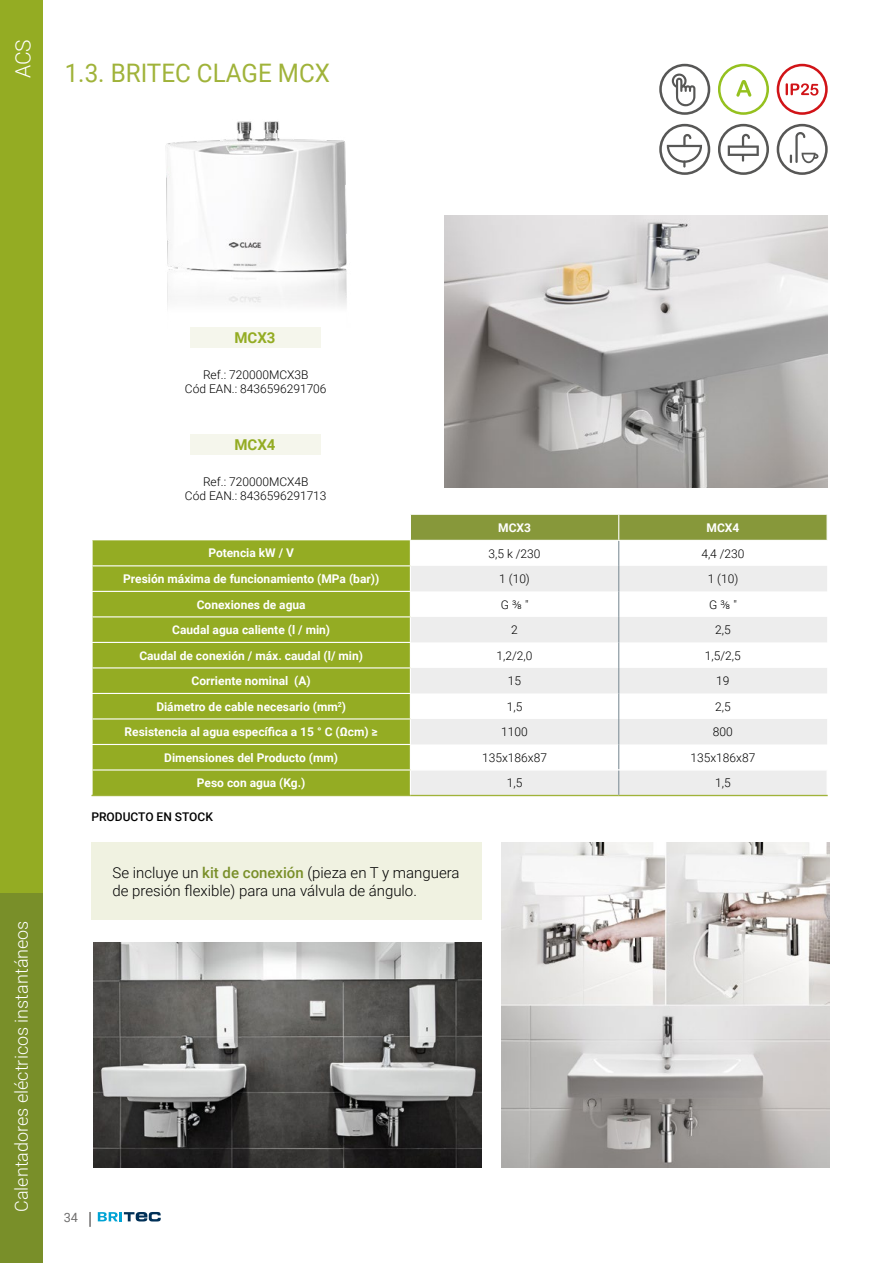
<style>
.page{position:relative;width:893px;height:1263px;background:#fff}
.page>*{position:absolute;margin:0;border:0;box-sizing:border-box;transform-origin:0 0}
.t1{font:25.5px "Roboto";color:#a0b33a;scale:.95 1}
.t2{font:300 21px "Roboto";color:#fff}
.t3{font:300 18px "Roboto";color:#fff}
.t4{font:300 15px/18px "Roboto";color:#000}
.t5{font:700 15px "Roboto";color:#94ac23}
.t6{font:12.75px "Roboto";color:#706f6f}
.t7{font:700 12px "Roboto";color:#fff}
.t8{font:300 12px/14.4px "Roboto";color:#000;text-align:center}
.t9{font:500 12px "Roboto";color:#000}
.s1{font-weight:500;color:#798f29}
</style>
<div class="page">
<div style="left:0;top:0;width:43px;height:893px;background:#94ac23"></div>
<div style="left:0;top:893px;width:43px;height:370px;background:#798f29"></div>
<svg style="left:89px;top:1212px;width:2px;height:15px"></svg>
<svg style="left:98px;top:1212px;width:63px;height:9px"></svg>
<div style="left:93px;top:540px;width:317px;height:255px;background:#94ac23"></div>
<hr style="left:91px;top:565px;width:320px;height:1px;background:#fff">
<hr style="left:91px;top:591px;width:320px;height:1px;background:#fff">
<hr style="left:91px;top:616px;width:320px;height:1px;background:#fff">
<hr style="left:91px;top:642px;width:320px;height:1px;background:#fff">
<hr style="left:91px;top:667px;width:320px;height:1px;background:#fff">
<hr style="left:91px;top:693px;width:320px;height:1px;background:#fff">
<hr style="left:91px;top:718px;width:320px;height:1px;background:#fff">
<hr style="left:91px;top:744px;width:320px;height:1px;background:#fff">
<hr style="left:91px;top:769px;width:319px;height:1px;background:#fff">
<hr style="left:91px;top:795px;width:319px;height:1px;background:#a0b33a">
<hr style="left:410px;top:795px;width:209px;height:1px;background:#a0b33a">
<hr style="left:619px;top:795px;width:209px;height:1px;background:#a0b33a">
<svg style="left:410px;top:515px;width:418px;height:280px"></svg>
<hr style="left:619px;top:540px;width:209px;height:1px;background:#fff">
<img style="left:165px;top:121px;width:182px;height:208px">
<img style="left:93px;top:942px;width:389px;height:225px">
<img style="left:502px;top:843px;width:327px;height:324px">
<div style="left:191px;top:327px;width:130px;height:21px;background:#f5f6ec"></div>
<div style="left:191px;top:434px;width:130px;height:21px;background:#f5f6ec"></div>
<img style="left:445px;top:216px;width:383px;height:272px">
<svg style="left:777px;top:64px;width:51px;height:51px"></svg>
<svg style="left:718px;top:64px;width:51px;height:51px"></svg>
<svg style="left:659px;top:124px;width:51px;height:51px"></svg>
<svg style="left:718px;top:124px;width:51px;height:51px"></svg>
<svg style="left:777px;top:124px;width:51px;height:51px"></svg>
<div style="left:91px;top:843px;width:391px;height:77px;background:#f0f2e1"></div>
<svg style="left:659px;top:64px;width:51px;height:51px"></svg>
<h2 class="t2" style="left:8px;top:78px;width:41px;rotate:-90deg">ACS</h2>
<h1 class="t1" style="left:65px;top:55px;width:281px">1.3. BRITEC CLAGE MCX</h1>
<h3 class="t3" style="left:9px;top:1212px;width:293px;rotate:-90deg">Calentadores eléctricos instantáneos</h3>
<p class="t5" style="left:234px;top:327px;width:43px">MCX3</p>
<p class="t8" style="left:185px;top:367px;width:143px">Ref.: 720000MCX3B<br>Cód EAN.: 8436596291706</p>
<p class="t5" style="left:234px;top:435px;width:43px">MCX4</p>
<p class="t8" style="left:185px;top:474px;width:143px">Ref.: 720000MCX4B<br>Cód EAN.: 8436596291713</p>
<p class="t7" style="left:498px;top:519px;width:34px">MCX3</p>
<p class="t7" style="left:706px;top:519px;width:34px">MCX4</p>
<p class="t7" style="left:208px;top:545px;width:87px">Potencia kW / V</p>
<p class="t8" style="left:489px;top:546px;width:54px">3,5 k /230</p>
<p class="t8" style="left:701px;top:546px;width:45px">4,4 /230</p>
<p class="t7" style="left:123px;top:570px;width:258px">Presión máxima de funcionamiento (MPa (bar))</p>
<p class="t8" style="left:499px;top:571px;width:32px">1 (10)</p>
<p class="t8" style="left:708px;top:571px;width:32px">1 (10)</p>
<p class="t7" style="left:197px;top:596px;width:110px">Conexiones de agua</p>
<p class="t8" style="left:501px;top:597px;width:29px">G ⅜ "</p>
<p class="t8" style="left:709px;top:597px;width:29px">G ⅜ "</p>
<p class="t7" style="left:172px;top:621px;width:159px">Caudal agua caliente (l / min)</p>
<p class="t8" style="left:511px;top:622px;width:8px">2</p>
<p class="t8" style="left:715px;top:622px;width:17px">2,5</p>
<p class="t7" style="left:139px;top:647px;width:225px">Caudal de conexión / máx. caudal (l/ min)</p>
<p class="t8" style="left:497px;top:648px;width:37px">1,2/2,0</p>
<p class="t8" style="left:705px;top:648px;width:37px">1,5/2,5</p>
<p class="t7" style="left:192px;top:672px;width:121px">Corriente nominal (A)</p>
<p class="t8" style="left:508px;top:673px;width:15px">15</p>
<p class="t8" style="left:716px;top:673px;width:15px">19</p>
<p class="t7" style="left:156px;top:698px;width:191px">Diámetro de cable necesario (mm<sup>2</sup>)</p>
<p class="t8" style="left:507px;top:699px;width:17px">1,5</p>
<p class="t8" style="left:715px;top:699px;width:17px">2,5</p>
<p class="t7" style="left:125px;top:723px;width:255px">Resistencia al agua específica a 15 ° C (Ωcm) ≥</p>
<p class="t8" style="left:501px;top:724px;width:28px">1100</p>
<p class="t8" style="left:713px;top:724px;width:21px">800</p>
<p class="t7" style="left:164px;top:749px;width:175px">Dimensiones del Producto (mm)</p>
<p class="t8" style="left:482px;top:750px;width:66px">135x186x87</p>
<p class="t8" style="left:690px;top:750px;width:66px">135x186x87</p>
<p class="t7" style="left:197px;top:774px;width:110px">Peso con agua (Kg.)</p>
<p class="t8" style="left:507px;top:775px;width:17px">1,5</p>
<p class="t8" style="left:715px;top:775px;width:17px">1,5</p>
<p class="t9" style="left:91px;top:808px;width:123px">PRODUCTO EN STOCK</p>
<p class="t4" style="left:113px;top:863px;width:348px">Se incluye un <span class="s1">kit de conexión</span> (pieza en T y manguera de presión flexible) para una válvula de ángulo.</p>
<p class="t6" style="left:64px;top:1208px;width:16px">34</p>
</div>
